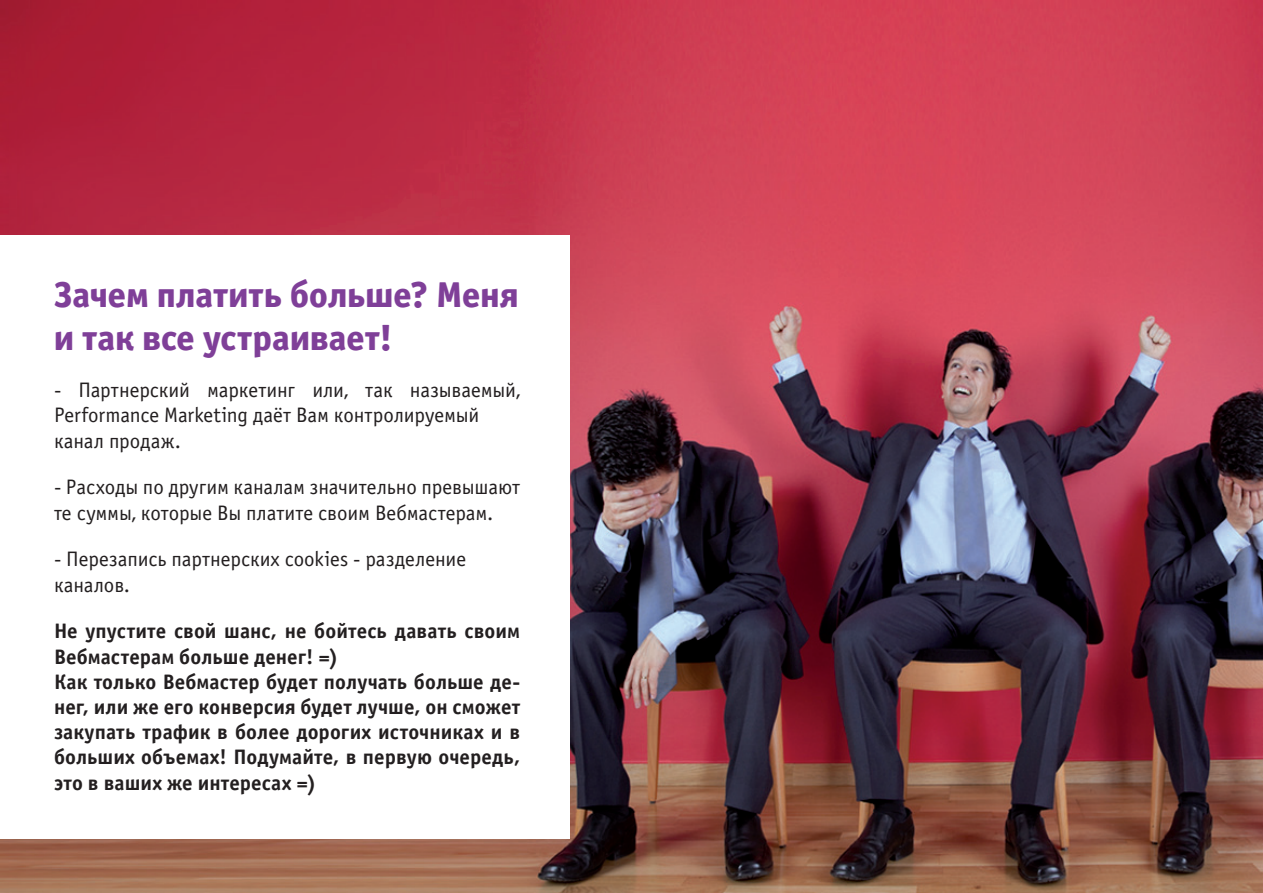
<style>
.page{position:relative;width:1263px;height:893px;background:#fff}
.page>*{position:absolute;margin:0;border:0;box-sizing:border-box;transform-origin:0 0}
.Заголовок{font:36px/43.2px "Officina Sans Extra Bold OSC";letter-spacing:.005em;color:#7f3f98}
.Выделение{font:21px/25.2px "Officina Sans Bold C";letter-spacing:.005em;color:#231f20}
.Основной_текст{font:21px/25.2px "Officina Sans Book C";letter-spacing:-.005em;color:#231f20}
</style>
<div class="page">
<img style="left:0;top:0;width:1263px;height:893px">
<div style="left:0;top:235px;width:569px;height:604px;background:#fff"></div>
<p class="Заголовок" style="left:54px;top:273px;width:466px">Зачем платить больше? Меня и так все устраивает!</p>
<p class="Основной_текст" style="left:54px;top:378px;width:468px">- Партнерский маркетинг или, так называемый,<br>Performance Marketing даёт Вам контролируемый</p>
<p class="Основной_текст" style="left:54px;top:428px;width:128px">канал продаж.</p>
<p class="Основной_текст" style="left:54px;top:475px;width:468px">- Расходы по другим каналам значительно превышают те суммы, которые Вы платите своим Вебмастерам.</p>
<p class="Основной_текст" style="left:54px;top:547px;width:414px">- Перезапись партнерских cookies - разделение</p>
<p class="Основной_текст" style="left:54px;top:572px;width:78px">каналов.</p>
<p class="Выделение" style="left:54px;top:619px;width:468px">Не упустите свой шанс, не бойтесь давать своим<br>Вебмастерам больше денег! =)</p>
<p class="Выделение" style="left:54px;top:669px;width:468px;text-align:justify">Как только Вебмастер будет получать больше де&shy;нег, или же его конверсия будет лучше, он сможет закупать трафик в более дорогих источниках и в больших объемах! Подумайте, в первую очередь, это в ваших же интересах =)</p>
</div>
